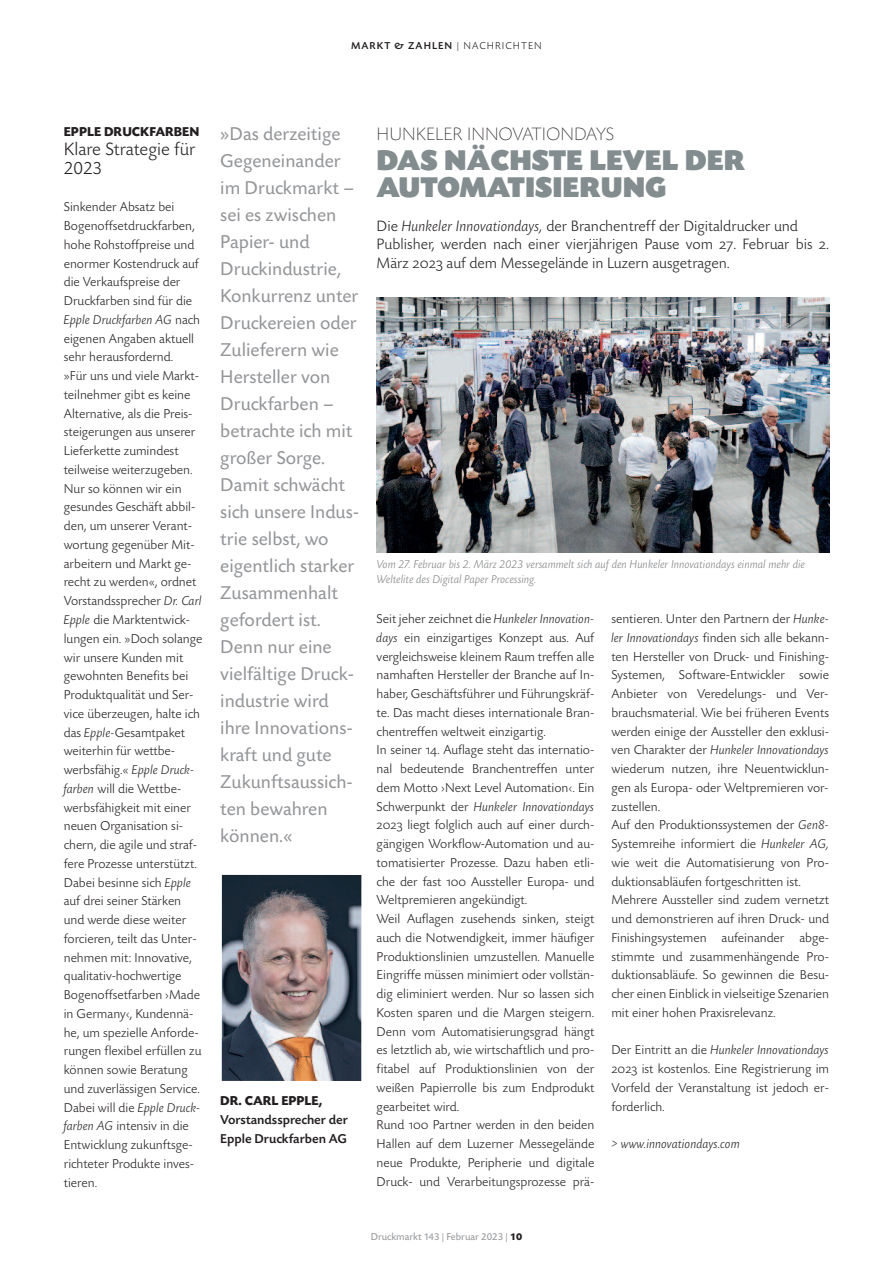
<style>
.page{position:relative;width:893px;height:1263px;background:#fff}
.page>*{position:absolute;margin:0;border:0;box-sizing:border-box;transform-origin:0 0}
.t1{font:30px/27px "Today SB Ultra";color:#838c8e}
.t2{font:19.5px/27px "Today SB";color:#939598}
.t3{font:300 expanded 18.75px "Today SB";color:#231f20}
.t4{font:300 18.75px/18.8px "Today SB";color:#231f20}
.t5{font:300 15.75px/18.8px "Today SB";color:#231f20}
.t6{font:300 13.5px/18.8px "Today SB";color:#231f20}
.t7{font:500 13.5px/18.8px "Today SB";color:#231f20}
.t8{font:700 13.5px "Today SB";color:#231f20}
.t9{font:italic 300 13.5px "Today SB";color:#231f20}
.t10{font:italic 300 12px/15px "Today SB";color:#808285}
.t11{font:10.5px "Today SB";color:#939598}
.t12{font:500 10.5px "Today SB";letter-spacing:.1em;color:#231f20}
.s1{font-weight:300}
.s2{font-style:italic}
.s3{font-family:"Today SB Caps Lig";font-weight:400}
.s4{font-weight:700;color:#231f20}
</style>
<div class="page">
<img style="left:222px;top:875px;width:139px;height:206px">
<img style="left:377px;top:298px;width:452px;height:255px">
<p class="t12" style="left:351px;top:40px;width:192px">MARKT &amp; ZAHLEN <span class="s1">| NACHRICHTEN</span></p>
<p class="t8" style="left:64px;top:124px;width:137px">EPPLE DRUCKFARBEN</p>
<h3 class="t4" style="left:64px;top:139px;width:133px">Klare Strategie für<br>2023</h3>
<p class="t6" style="left:64px;top:197px;width:140px">Sinkender Absatz bei<br>Bogenoffsetdruckfarben, hohe Rohstoffpreise und enormer Kostendruck auf die Verkaufspreise der<br>Druckfarben sind für die<br><span class="s2">Epple Druckfarben AG</span> nach eigenen Angaben aktuell sehr herausfordernd.<br>»Für uns und viele Markt&shy;teilnehmer gibt es keine<br>Alternative, als die Preis&shy;steigerungen aus unserer<br>Lieferkette zumindest teilweise weiterzugeben.<br>Nur so können wir ein gesundes Geschäft abbil&shy;den, um unserer Verant&shy;wortung gegenüber Mit&shy;arbeitern und Markt ge&shy;recht zu werden«, ordnet<br>Vorstandssprecher <span class="s2">Dr. Carl<br>Epple</span> die Marktentwick&shy;lungen ein. »Doch solange wir unsere Kunden mit gewohnten Benefits bei<br>Produktqualität und Ser&shy;vice überzeugen, halte ich das <span class="s2">Epple-</span>Gesamtpaket weiterhin für wettbe&shy;werbsfähig.« <span class="s2">Epple Druck&shy;farben</span> will die Wettbe&shy;werbsfähigkeit mit einer neuen Organisation si&shy;chern, die agile und straf&shy;fere Prozesse unterstützt.<br>Dabei besinne sich <span class="s2">Epple </span>auf drei seiner Stärken und werde diese weiter forcieren, teilt das Unter&shy;nehmen mit: Innovative, qualitativ-hochwertige<br>Bogenoffsetfarben ›Made in Germany‹, Kundennä&shy;he, um spezielle Anforde&shy;rungen flexibel erfüllen zu können sowie Beratung und zuverlässigen Service.<br>Dabei will die <span class="s2">Epple Druck&shy;farben AG</span> intensiv in die<br>Entwicklung zukunftsge&shy;richteter Produkte inves&shy;tieren.</p>
<p class="t2" style="left:220px;top:120px;width:140px">»Das derzeitige<br>Gegeneinander im Druckmarkt – sei es zwischen<br>Papier- und<br>Druckindustrie,<br>Konkurrenz unter<br>Druckereien oder<br>Zulieferern wie<br>Hersteller von<br>Druckfarben – betrachte ich mit großer Sorge.<br>Damit schwächt sich unsere Indus&shy;trie selbst, wo eigentlich starker<br>Zusammenhalt gefordert ist.<br>Denn nur eine vielfältige Druck&shy;industrie wird ihre Innovations&shy;kraft und gute<br>Zukunftsaussich&shy;ten bewahren können.«</p>
<p class="t8" style="left:220px;top:1092px;width:104px">DR. CARL EPPLE,</p>
<p class="t7" style="left:220px;top:1110px;width:129px">Vorstandssprecher der<br>Epple Druckfarben AG</p>
<h3 class="t3" style="left:377px;top:122px;width:239px">HUNKELER INNOVATIONDAYS</h3>
<h1 class="t1" style="left:377px;top:146px;width:370px">DAS NÄCHSTE LEVEL DER<br>AUTOMATISIERUNG</h1>
<p class="t5" style="left:377px;top:216px;width:454px">Die <span class="s2">Hunkeler Innovationdays,</span> der Branchentreff der Digitaldrucker und<br>Publisher, werden nach einer vierjährigen Pause vom <span class="s3">27.</span> Februar bis <span class="s3">2.<br></span>März <span class="s3">2023</span> auf dem Messegelände in Luzern ausgetragen.</p>
<p class="t10" style="left:377px;top:556px;width:430px">Vom 27. Februar bis 2. März 2023 versammelt sich auf den Hunkeler Innovationdays einmal mehr die<br>Weltelite des Digital Paper Processing.</p>
<p class="t6" style="left:377px;top:609px;width:219px">Seit jeher zeichnet die <span class="s2">Hunkeler Innovation&shy;days</span> ein einzigartiges Konzept aus. Auf vergleichsweise kleinem Raum treffen alle namhaften Hersteller der Branche auf In&shy;haber, Geschäftsführer und Führungskräf&shy;te. Das macht dieses internationale Bran&shy;chentreffen weltweit einzigartig.<br>In seiner <span class="s3">14.</span> Auflage steht das internatio&shy;nal bedeutende Branchentreffen unter dem Motto ›Next Level Automation‹. Ein Schwerpunkt der <span class="s2">Hunkeler Innovationdays </span><span class="s3">2023</span> liegt folglich auch auf einer durch&shy;gängigen Workflow-Automation und au&shy;tomatisierter Prozesse. Dazu haben etli&shy;che der fast <span class="s3">100</span> Aussteller Europa- und Weltpremieren angekündigt.<br>Weil Auflagen zusehends sinken, steigt auch die Notwendigkeit, immer häufiger Produktionslinien umzustellen. Manuelle Eingriffe müssen minimiert oder vollstän&shy;dig eliminiert werden. Nur so lassen sich Kosten sparen und die Margen steigern.<br>Denn vom Automatisierungsgrad hängt es letztlich ab, wie wirtschaftlich und pro&shy;fitabel auf Produktionslinien von der weißen Papierrolle bis zum Endprodukt gearbeitet wird.<br>Rund <span class="s3">100</span> Partner werden in den beiden Hallen auf dem Luzerner Messegelände neue Produkte, Peripherie und digitale Druck- und Verarbeitungsprozesse prä-</p>
<p class="t6" style="left:611px;top:609px;width:219px">sentieren. Unter den Partnern der <span class="s2">Hunke&shy;ler Innovationdays</span> finden sich alle bekann&shy;ten Hersteller von Druck- und Finishing-Systemen, Software-Entwickler sowie Anbieter von Veredelungs- und Ver&shy;brauchsmaterial. Wie bei früheren Events werden einige der Aussteller den exklusi&shy;ven Charakter der <span class="s2">Hunkeler Innovationdays </span>wiederum nutzen, ihre Neuentwicklun&shy;gen als Europa- oder Weltpremieren vor&shy;zustellen.<br>Auf den Produktionssystemen der <span class="s2">Gen8- </span>Systemreihe informiert die <span class="s2">Hunkeler AG, </span>wie weit die Automatisierung von Pro&shy;duktionsabläufen fortgeschritten ist.<br>Mehrere Aussteller sind zudem vernetzt und demonstrieren auf ihren Druck- und Finishingsystemen aufeinander abge&shy;stimmte und zusammenhängende Pro&shy;duktionsabläufe. So gewinnen die Besu&shy;cher einen Einblick in vielseitige Szenarien mit einer hohen Praxisrelevanz.</p>
<p class="t6" style="left:611px;top:1040px;width:219px;text-align:justify">Der Eintritt an die <span class="s2">Hunkeler Innovationdays </span><span class="s3">2023</span> ist kostenlos. Eine Registrierung im Vorfeld der Veranstaltung ist jedoch er&shy;forderlich.</p>
<p class="t9" style="left:611px;top:1135px;width:130px">&gt; www.innovationdays.com</p>
<p class="t11" style="left:371px;top:1230px;width:153px">Druckmarkt 143 | Februar 2023 | <span class="s4">10</span></p>
</div>
